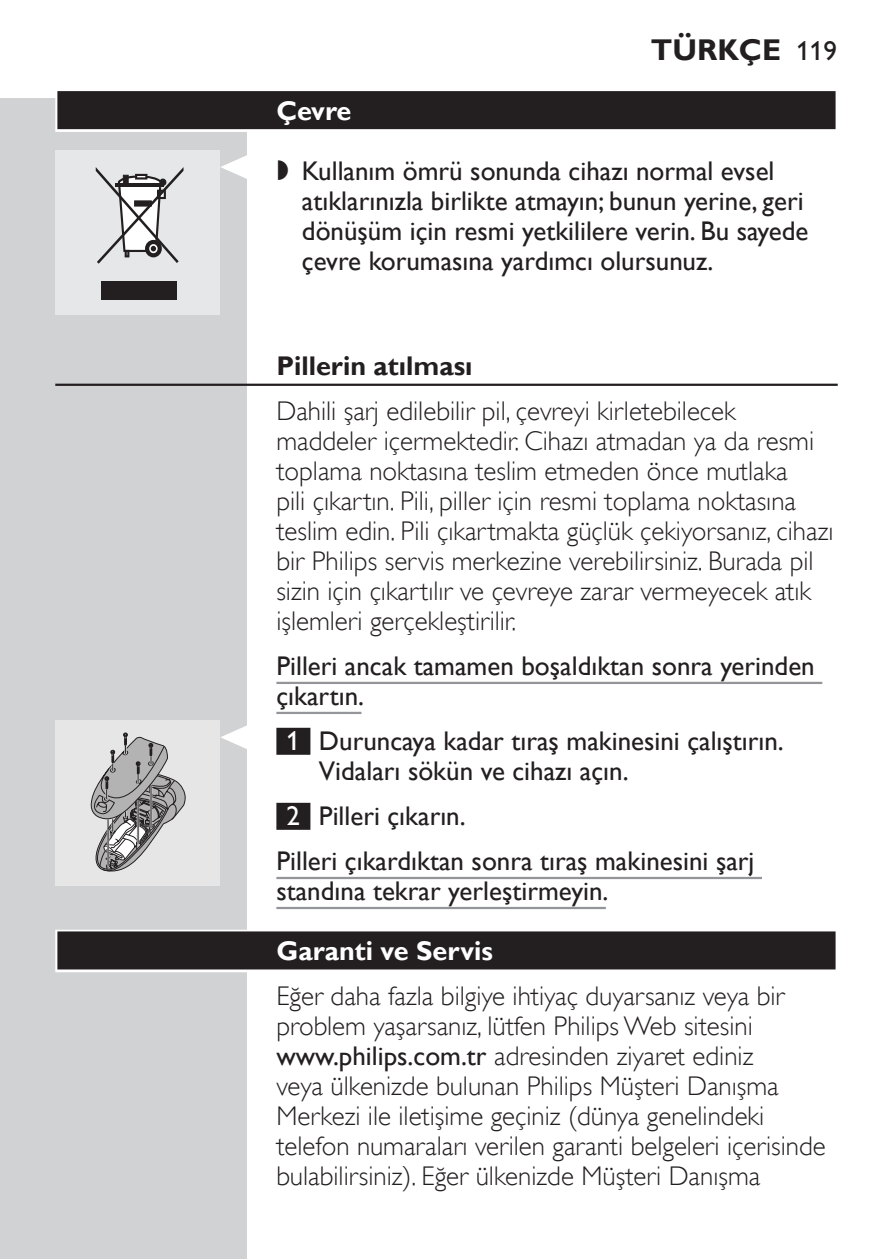
<style>
.page{position:relative;width:893px;height:1259px;background:#fff}
.page>*{position:absolute;margin:0;border:0;box-sizing:border-box;transform-origin:0 0}
.t1{font:700 30px "Gill Sans Alt One WGL";color:#231f20}
.t2{font:27px/30px "Gill Sans Alt One WGL Light";color:#231f20}
.t3{font:27px/30px "Gill Sans Alt One WGL";color:#231f20}
.t4{font:700 27px "Gill Sans Alt One WGL";color:#fff}
.t5{font:700 27px "Gill Sans Alt One WGL";color:#231f20}
.t6{font:27px "Philips Ll Font Plain";color:#231f20}
.s1{font-weight:400;font-size:27px}
.s2{color:#fff}
.s3{font-family:"Gill Sans Alt One WGL"}
</style>
<div class="page">
<div style="left:0;top:98px;width:247px;height:1161px;background:#d1d2d4"></div>
<div style="left:55px;top:89px;width:783px;height:43px;background:linear-gradient(to right,#dedddd,#dedddd)"></div>
<div style="left:57px;top:91px;width:779px;height:38px;background:#231f20"></div>
<hr style="left:55px;top:384px;width:783px;height:2px;background:#231f20">
<hr style="left:276px;top:682px;width:546px;height:2px;background:#939598">
<hr style="left:276px;top:712px;width:85px;height:2px;background:#939598">
<div style="left:276px;top:728px;width:34px;height:27px;background:#231f20"></div>
<div style="left:276px;top:803px;width:34px;height:27px;background:#231f20"></div>
<hr style="left:276px;top:877px;width:486px;height:2px;background:#939598">
<hr style="left:276px;top:907px;width:330px;height:2px;background:#939598">
<div style="left:55px;top:929px;width:783px;height:43px;background:linear-gradient(to right,#949293,#949293)"></div>
<div style="left:57px;top:931px;width:779px;height:38px;background:#231f20"></div>
<svg style="left:221px;top:155px;width:26px;height:24px"></svg>
<div style="left:55px;top:150px;width:165px;height:165px;background:#e6e7e9"></div>
<div style="left:101px;top:281px;width:76px;height:19px;background:#231f20"></div>
<svg style="left:96px;top:167px;width:88px;height:97px"></svg>
<svg style="left:221px;top:725px;width:26px;height:24px"></svg>
<div style="left:55px;top:720px;width:165px;height:165px;background:#e6e6e6"></div>
<svg style="left:90px;top:732px;width:96px;height:140px"></svg>
<p class="t1" style="left:651px;top:29px;width:188px">Türkçe <span class="s1">119</span></p>
<p class="t4" style="left:276px;top:92px;width:77px">Çevre</p>
<p class="t3" style="left:302px;top:156px;width:508px">Kullanım ömrü sonunda cihazı normal evsel atıklarınızla birlikte atmayın; bunun yerine, geri dönüşüm için resmi yetkililere verin. Bu sayede çevre korumasına yardımcı olursunuz.</p>
<p class="t6" style="left:276px;top:155px;width:15px">,</p>
<p class="t5" style="left:276px;top:347px;width:198px">Pillerin atılması</p>
<p class="t2" style="left:276px;top:396px;width:559px">Dahili şarj edilebilir pil, çevreyi kirletebilecek maddeler içermektedir. Cihazı atmadan ya da resmi toplama noktasına teslim etmeden önce mutlaka<br>pili çıkartın. Pili, piller için resmi toplama noktasına teslim edin. Pili çıkartmakta güçlük çekiyorsanız, cihazı bir Philips servis merkezine verebilirsiniz. Burada pil sizin için çıkartılır ve çevreye zarar vermeyecek atık işlemleri gerçekleştirilir.</p>
<p class="t3" style="left:276px;top:651px;width:540px">Pilleri ancak tamamen boşaldıktan sonra yerinden çıkartın.</p>
<p class="t3" style="left:319px;top:726px;width:466px;text-indent:-32px"><span class="s2">1</span> Duruncaya kadar tıraş makinesini çalıştırın.<br>Vidaları sökün ve cihazı açın.</p>
<p class="t3" style="left:276px;top:793px;width:480px;line-height:45px;text-indent:10px"><span class="s2">2</span> Pilleri çıkarın.<br>Pilleri çıkardıktan sonra tıraş makinesini şarj</p>
<p class="t3" style="left:276px;top:876px;width:334px">standına tekrar yerleştirmeyin.</p>
<p class="t4" style="left:276px;top:932px;width:218px">Garanti ve Servis</p>
<p class="t2" style="left:276px;top:981px;width:551px">Eğer daha fazla bilgiye ihtiyaç duyarsanız veya bir problem yaşarsanız, lütfen Philips Web sitesini <span class="s3">www.philips.com.tr</span> adresinden ziyaret ediniz<br>veya ülkenizde bulunan Philips Müşteri Danışma Merkezi ile iletişime geçiniz (dünya genelindeki telefon numaraları verilen garanti belgeleri içerisinde bulabilirsiniz). Eğer ülkenizde Müşteri Danışma</p>
</div>
